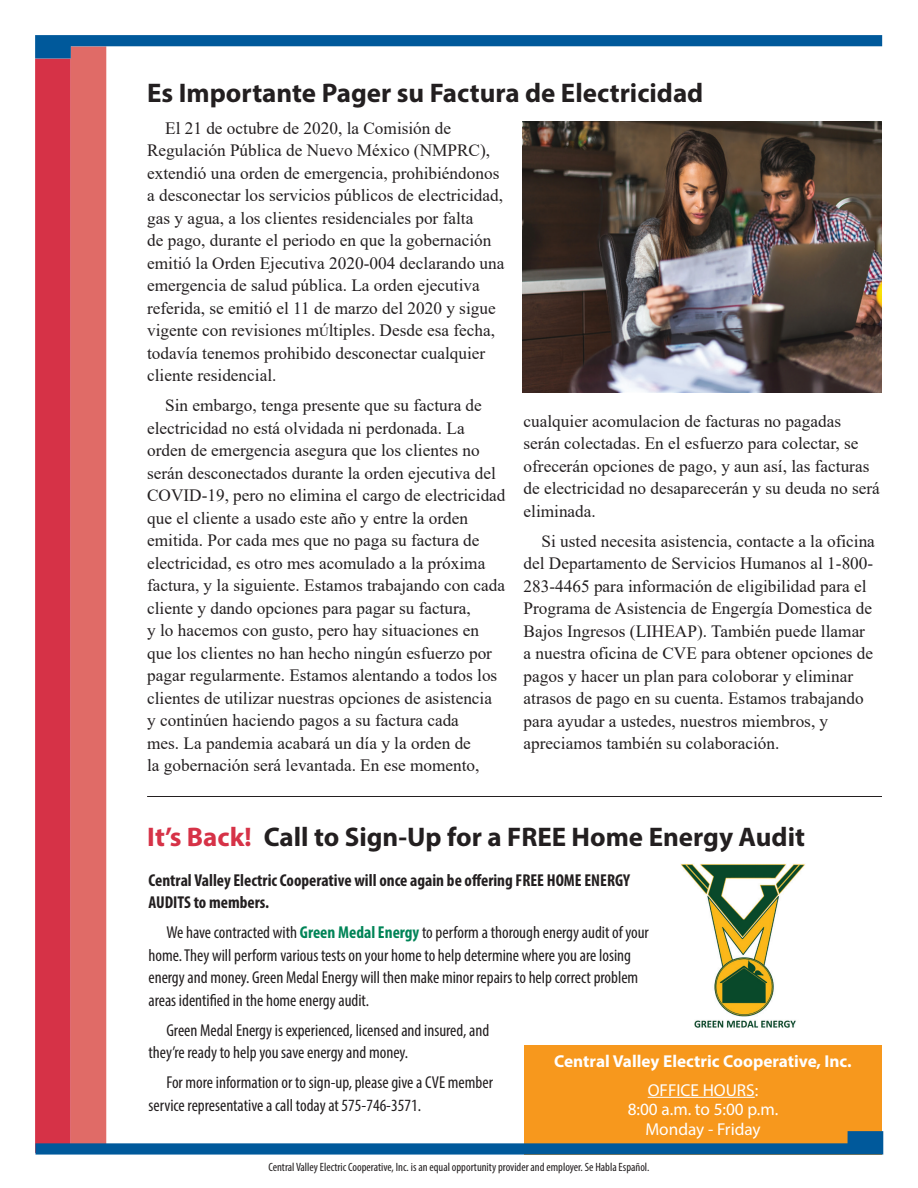
<style>
.page{position:relative;width:918px;height:1188px;background:#fff}
.page>*{position:absolute;margin:0;border:0;box-sizing:border-box;transform-origin:0 0}
.t1{font:700 27px "Myriad Pro";color:#231f20}
.t2{font:17.25px/22.5px "Times New Roman";color:#231f20}
.t3{font:condensed 17.25px/22.5px "Myriad Pro";color:#231f20}
.t4{font:700 condensed 17.25px/22.5px "Myriad Pro";color:#231f20}
.t5{font:17.25px/19.5px "Myriad Pro";color:#fff;text-align:center}
.t6{font:700 17.25px "Myriad Pro";color:#fff}
.t7{font:condensed 12px "Myriad Pro";color:#231f20}
.s1{color:#d63247}
.s2{font-weight:700;color:#008457}
</style>
<div class="page">
<div style="left:35px;top:59px;width:36px;height:1094px;background:#d63247"></div>
<div style="left:71px;top:46px;width:35px;height:1107px;background:#e06b67"></div>
<div style="left:524px;top:1045px;width:358px;height:110px;background:#f7981d"></div>
<hr style="left:648px;top:1097px;width:107px;height:1px;background:#fff">
<svg style="left:35px;top:35px;width:847px;height:24px"></svg>
<img style="left:523px;top:122px;width:359px;height:270px">
<hr style="left:147px;top:796px;width:735px;height:1px;background:#231f20">
<img style="left:681px;top:864px;width:124px;height:164px">
<svg style="left:35px;top:1131px;width:848px;height:24px"></svg>
<h1 class="t1" style="left:147px;top:75px;width:558px">Es Importante Pager su Factura de Electricidad</h1>
<p class="t2" style="left:147px;top:116px;width:359px;text-indent:18px">El 21 de octubre de 2020, la Comisión de Regulación Pública de Nuevo México (NMPRC), extendió una orden de emergencia, prohibiéndonos a desconectar los servicios públicos de electricidad, gas y agua, a los clientes residenciales por falta<br>de pago, durante el periodo en que la gobernación emitió la Orden Ejecutiva 2020-004 declarando una emergencia de salud pública. La orden ejecutiva referida, se emitió el 11 de marzo del 2020 y sigue vigente con revisiones mÚltiples. Desde esa fecha, todavía tenemos prohibido desconectar cualquier cliente residencial.</p>
<p class="t2" style="left:147px;top:394px;width:360px;text-indent:18px">Sin embargo, tenga presente que su factura de electricidad no está olvidada ni perdonada. La orden de emergencia asegura que los clientes no serán desconectados durante la orden ejecutiva del COVID-19, pero no elimina el cargo de electricidad que el cliente a usado este año y entre la orden emitida. Por cada mes que no paga su factura de electricidad, es otro mes acomulado a la próxima factura, y la siguiente. Estamos trabajando con cada cliente y dando opciones para pagar su factura,<br>y lo hacemos con gusto, pero hay situaciones en que los clientes no han hecho ningún esfuerzo por pagar regularmente. Estamos alentando a todos los clientes de utilizar nuestras opciones de asistencia<br>y continúen haciendo pagos a su factura cada<br>mes. La pandemia acabará un día y la orden de<br>la gobernación será levantada. En ese momento,</p>
<p class="t2" style="left:524px;top:409px;width:358px">cualquier acomulacion de facturas no pagadas serán colectadas. En el esfuerzo para colectar, se ofrecerán opciones de pago, y aun así, las facturas de electricidad no desaparecerán y su deuda no será eliminada.</p>
<p class="t2" style="left:524px;top:529px;width:353px;text-indent:18px">Si usted necesita asistencia, contacte a la oficina del Departamento de Servicios Humanos al 1-800- 283-4465 para información de eligibilidad para el Programa de Asistencia de Engergía Domestica de Bajos Ingresos (LIHEAP). También puede llamar a nuestra oficina de CVE para obtener opciones de pagos y hacer un plan para coloborar y eliminar atrasos de pago en su cuenta. Estamos trabajando para ayudar a ustedes, nuestros miembros, y apreciamos también su colaboración.</p>
<h1 class="t1" style="left:147px;top:819px;width:659px"><span class="s1">It’s Back!</span> Call to Sign-Up for a FREE Home Energy Audit</h1>
<p class="t4" style="left:148px;top:869px;width:483px">Central Valley Electric Cooperative will once again be offering FREE HOME ENERGY<br>AUDITS to members.</p>
<p class="t3" style="left:148px;top:921px;width:502px;text-indent:18px">We have contracted with <span class="s2">Green Medal Energy</span> to perform a thorough energy audit of your home. They will perform various tests on your home to help determine where you are losing energy and money. Green Medal Energy will then make minor repairs to help correct problem areas identified in the home energy audit.</p>
<p class="t3" style="left:148px;top:1019px;width:342px;text-indent:18px">Green Medal Energy is experienced, licensed and insured, and they’re ready to help you save energy and money.</p>
<p class="t3" style="left:148px;top:1071px;width:346px;text-indent:18px">For more information or to sign-up, please give a CVE member service representative a call today at 575-746-3571.</p>
<p class="t6" style="left:554px;top:1050px;width:299px">Central Valley Electric Cooperative, Inc.</p>
<p class="t5" style="left:628px;top:1080px;width:152px">OFFICE HOURS:<br>8:00 a.m. to 5:00 p.m.<br>Monday - Friday</p>
<p class="t7" style="left:269px;top:1159px;width:382px">Central Valley Electric Cooperative, Inc. is an equal opportunity provider and employer. Se Habla Español.</p>
</div>
